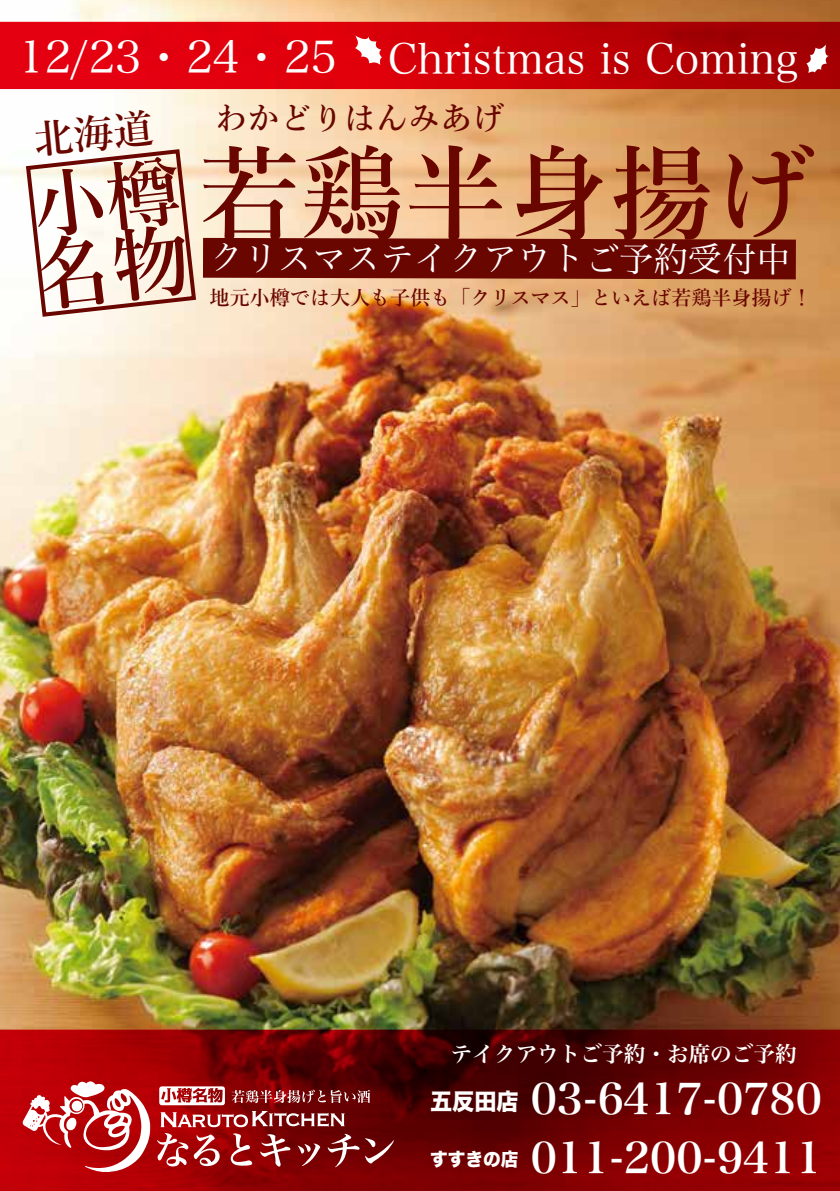
<style>
.page{position:relative;width:840px;height:1191px;background:#fff}
.page>*{position:absolute;margin:0;border:0;box-sizing:border-box;transform-origin:0 0}
.t1{font:600 103px "Yu Min";color:#6a0600}
.t2{font:42.6px/58.8px "Hira Min Pro N W6";color:#fff}
.t3{font:42px "Hira Min Pro W3";color:#fff}
.t4{font:34.2px "Hira Min Pro W3";letter-spacing:-.005em;color:#fff}
.t5{font:600 32px "Yu Min";color:#6a0600}
.t6{font:22.8px "Hira Kaku Std W8";color:#fff}
.t7{font:21.6px "Hira Min Pro N W6";color:#fff}
.t8{font:600 20px "Yu Min";color:#6a0600}
.t9{font:18.2px "Hira Kaku Std W8";color:#fff}
.s1{font-size:44.8px}
</style>
<div class="page">
<img style="left:0;top:0;width:839px;height:1029px">
<svg style="left:0;top:1029px;width:839px;height:162px;background:#760002"></svg>
<svg style="left:0;top:22px;width:839px;height:67px;background:#cd0009"></svg>
<svg style="left:355px;top:35px;width:27px;height:30px"></svg>
<svg style="left:805px;top:44px;width:23px;height:29px"></svg>
<svg style="left:22px;top:1081px;width:128px;height:91px"></svg>
<svg style="left:157px;top:1133px;width:31px;height:33px"></svg>
<svg style="left:194px;top:1134px;width:25px;height:32px"></svg>
<svg style="left:230px;top:1133px;width:22px;height:32px"></svg>
<svg style="left:260px;top:1134px;width:30px;height:32px"></svg>
<svg style="left:297px;top:1143px;width:23px;height:23px"></svg>
<svg style="left:327px;top:1133px;width:32px;height:34px"></svg>
<svg style="left:365px;top:1138px;width:29px;height:25px"></svg>
<svg style="left:160px;top:1111px;width:184px;height:16px"></svg>
<svg style="left:231px;top:1089px;width:139px;height:14px;background:#994344"></svg>
<svg style="left:159px;top:1086px;width:66px;height:19px"></svg>
<svg style="left:24px;top:108px;width:771px;height:211px;background:#d8aa87"></svg>
<h3 class="t3" style="left:19px;top:23px;width:780px"><span class="s1">12/23・24・25</span> Christmas is Coming</h3>
<h3 class="t5" style="left:215px;top:100px;width:290px">わかどりはんみあげ</h3>
<h1 class="t1" style="left:198px;top:135px;width:619px">若鶏半身揚げ</h1>
<h3 class="t4" style="left:209px;top:229px;width:582px">クリスマステイクアウトご予約受付中</h3>
<p class="t8" style="left:209px;top:286px;width:603px">地元小樽では大人も子供も「クリスマス」といえば若鶏半身揚げ！</p>
<p class="t7" style="left:450px;top:1034px;width:347px">テイクアウトご予約・お席のご予約</p>
<h2 class="t2" style="left:530px;top:1066px;width:293px">03-6417-0780<br>011-200-9411</h2>
<p class="t6" style="left:430px;top:1089px;width:90px">五反田店</p>
<p class="t9" style="left:430px;top:1149px;width:90px">すすきの店</p>
</div>
